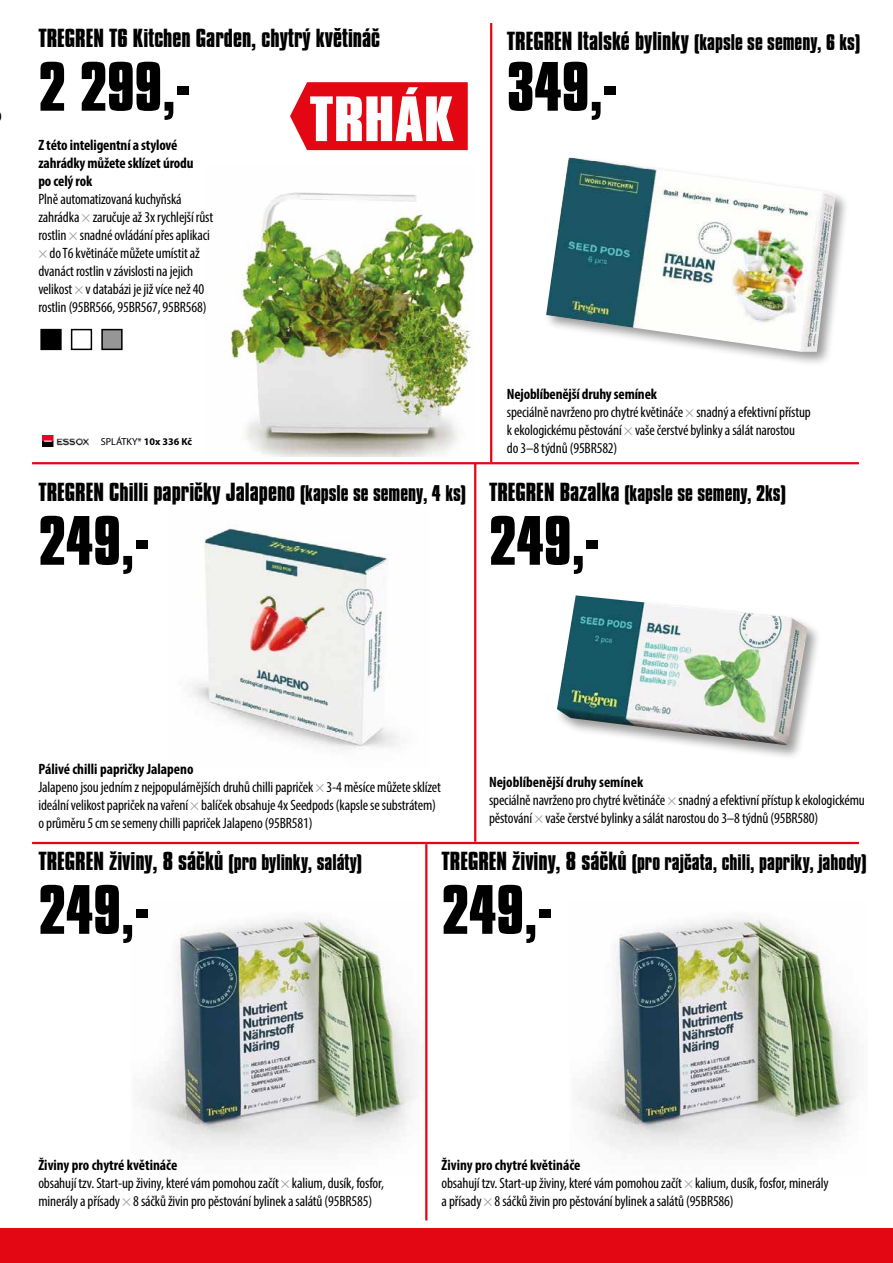
<style>
.page{position:relative;width:893px;height:1263px;background:#fff}
.page>*{position:absolute;margin:0;border:0;box-sizing:border-box;transform-origin:0 0}
.t1{font:700 60px "Compacta BT";color:#000}
.t2{font:700 55.05px "Compacta BT";color:#fff;scale:1.19 1}
.t3{font:700 22.5px "Compacta BT";color:#000}
.t4{font:700 19.5px "Compacta BT";color:#000}
.t5{font:condensed 15px/18px "Myriad Pro";letter-spacing:-.01em;color:#000}
.t6{font:700 condensed 15px/18px "Myriad Pro";letter-spacing:-.01em;color:#000}
.t7{font:10.2px "Myriad Pro";color:#000}
.s1{font-family:"Compacta AT Bold";font-weight:400}
.s2{font-size:19.5px}
.s3{color:#9d9d9c}
.s4{font-weight:700}
.s5{font-size:22.5px}
.s6{font-family:"Compacta AT Bold";font-weight:400;font-size:22.5px}
</style>
<div class="page">
<hr style="left:32px;top:842px;width:827px;height:2px;background:#e30613">
<div style="left:0;top:1229px;width:893px;height:34px;background:#e30613"></div>
<img style="left:139px;top:901px;width:289px;height:274px">
<img style="left:578px;top:919px;width:278px;height:235px">
<hr style="left:32px;top:462px;width:827px;height:2px;background:#e30613">
<hr style="left:425px;top:844px;width:2px;height:376px;background:#e30613">
<hr style="left:474px;top:463px;width:2px;height:379px;background:#e30613">
<hr style="left:490px;top:23px;width:2px;height:439px;background:#e30613">
<img style="left:230px;top:192px;width:244px;height:265px">
<div style="left:543px;top:155px;width:307px;height:212px;background:#000;opacity:.4"></div>
<img style="left:546px;top:157px;width:289px;height:195px">
<img style="left:192px;top:528px;width:207px;height:222px">
<div style="left:554px;top:593px;width:268px;height:167px;background:#000;opacity:.4"></div>
<img style="left:557px;top:595px;width:251px;height:150px">
<img style="left:42px;top:436px;width:46px;height:11px">
<div style="left:290px;top:82px;width:178px;height:68px;background:#e30613"></div>
<div style="left:41px;top:330px;width:20px;height:19px;background:#000"></div>
<div style="left:40px;top:329px;width:22px;height:21px;border:2px solid #000"></div>
<div style="left:71px;top:329px;width:21px;height:21px;border:2px solid #000"></div>
<div style="left:102px;top:330px;width:20px;height:19px;background:#979696"></div>
<div style="left:101px;top:329px;width:22px;height:21px;border:2px solid #000"></div>
<h3 class="t3" style="left:38px;top:25px;width:343px">TREGREN T6 Kitchen Garden, chytrý kv<span class="s1">ě</span>tináč</h3>
<h3 class="t3" style="left:507px;top:27px;width:355px">TREGREN Italské bylinky <span class="s2">(kapsle se semeny, 6 ks)</span></h3>
<h1 class="t1" style="left:38px;top:50px;width:153px">2 299,-</h1>
<h1 class="t1" style="left:507px;top:50px;width:112px">349,-</h1>
<p class="t6" style="left:38px;top:136px;width:157px">Z této inteligentní a stylové zahrádky můžete sklízet úrodu po celý rok</p>
<p class="t5" style="left:38px;top:190px;width:176px">Plně automatizovaná kuchyňská zahrádka <span class="s3">×</span> zaručuje až 3x rychlejší růst rostlin <span class="s3">×</span> snadné ovládání přes aplikaci <span class="s3">×</span> do T6 květináče můžete umístit až dvanáct rostlin v závislosti na jejich velikost <span class="s3">×</span> v databázi je již více než 40 rostlin (95BR566, 95BR567, 95BR568)</p>
<h2 class="t2" style="left:309px;top:86px;width:123px">TRHÁK</h2>
<p class="t7" style="left:101px;top:435px;width:93px">SPLÁTKY* <span class="s4">10x 336 Kč</span></p>
<h3 class="t3" style="left:38px;top:478px;width:429px">TREGREN Chilli papričky Jalapeno <span class="s2">(kapsle se semeny, 4 ks)</span></h3>
<h1 class="t1" style="left:38px;top:504px;width:112px">249,-</h1>
<p class="t5" style="left:507px;top:385px;width:306px"><span class="s4">Nejoblíbenější druhy semínek<br></span>speciálně navrženo pro chytré květináče <span class="s3">×</span> snadný a efektivní přístup k ekologickému pěstování <span class="s3">×</span> vaše čerstvé bylinky a sálát narostou<br>do 3–8 týdnů (95BR582)</p>
<h3 class="t4" style="left:489px;top:481px;width:298px"><span class="s5">TREGREN Bazalka</span> (kapsle se semeny, 2ks)</h3>
<h1 class="t1" style="left:489px;top:504px;width:112px">249,-</h1>
<p class="t5" style="left:38px;top:759px;width:404px"><span class="s4">Pálivé chilli papričky Jalapeno<br></span>Jalapeno jsou jedním z nejpopulárnějších druhů chilli papriček <span class="s3">×</span> 3-4 měsíce můžete sklízet ideální velikost papriček na vaření <span class="s3">×</span> balíček obsahuje 4x Seedpods (kapsle se substrátem) o průměru 5 cm se semeny chilli papriček Jalapeno (95BR581)</p>
<p class="t5" style="left:489px;top:773px;width:377px"><span class="s4">Nejoblíbenější druhy semínek<br></span>speciálně navrženo pro chytré květináče <span class="s3">×</span> snadný a efektivní přístup k ekologickému pěstování <span class="s3">×</span> vaše čerstvé bylinky a sálát narostou do 3–8 týdnů (95BR580)</p>
<h3 class="t3" style="left:38px;top:848px;width:325px">TREGREN živiny, 8 sáčk<span class="s1">ů</span> <span class="s2">(pro bylinky, saláty)</span></h3>
<h3 class="t4" style="left:441px;top:851px;width:427px"><span class="s5">TREGREN živiny, 8 sáčk</span><span class="s6">ů</span> (pro rajčata, chili, papriky, jahody)</h3>
<h1 class="t1" style="left:38px;top:873px;width:112px">249,-</h1>
<h1 class="t1" style="left:441px;top:873px;width:112px">249,-</h1>
<p class="t5" style="left:38px;top:1156px;width:347px"><span class="s4">Živiny pro chytré květináče<br></span>obsahují tzv. Start-up živiny, které vám pomohou začít <span class="s3">×</span> kalium, dusík, fosfor, minerály a přísady <span class="s3">×</span> 8 sáčků živin pro pěstování bylinek a salátů (95BR585)</p>
<p class="t5" style="left:441px;top:1156px;width:389px"><span class="s4">Živiny pro chytré květináče<br></span>obsahují tzv. Start-up živiny, které vám pomohou začít <span class="s3">×</span> kalium, dusík, fosfor, minerály a přísady <span class="s3">×</span> 8 sáčků živin pro pěstování bylinek a salátů (95BR586)</p>
</div>
